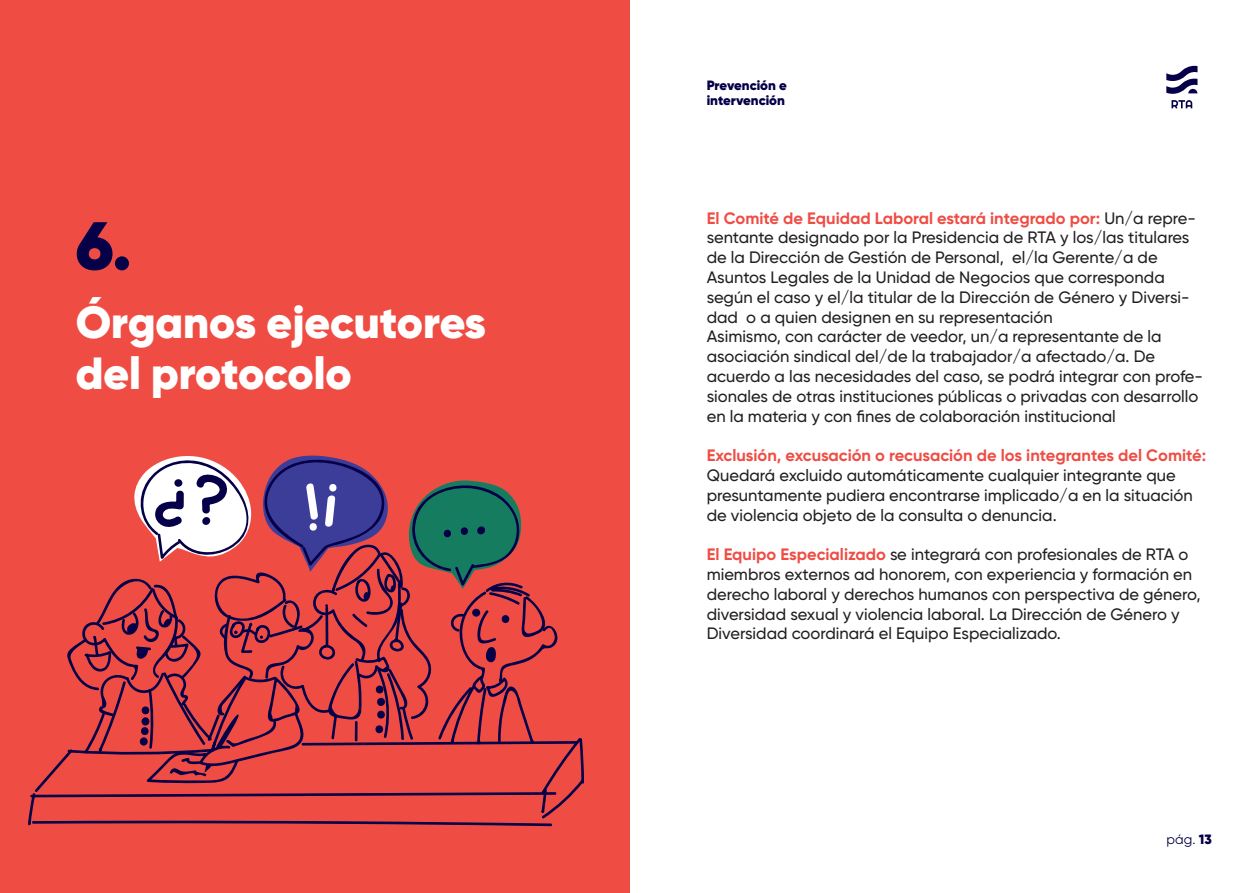
<style>
.page{position:relative;width:1255px;height:893px;background:#fff}
.page>*{position:absolute;margin:0;border:0;box-sizing:border-box;transform-origin:0 0}
.t1{font:900 67.5px "Gilroy";color:#050048}
.t2{font:900 45px/51px "Gilroy";color:#fff}
.t3{font:500 16.5px/19.8px "Gilroy";color:#231f20}
.t4{font:700 16.5px "Gilroy";color:#ef4d44}
.t5{font:900 13.5px/15px "Gilroy";color:#050048}
.t6{font:13.5px "Gilroy";color:#050048}
.s1{font-weight:700;color:#ef4d44}
.s2{font-weight:900}
</style>
<div class="page">
<div style="left:0;top:0;width:629px;height:893px;background:#ef4d44"></div>
<svg style="left:1166px;top:66px;width:31px;height:28px"></svg>
<svg style="left:1171px;top:100px;width:21px;height:8px"></svg>
<svg style="left:28px;top:455px;width:556px;height:371px"></svg>
<h1 class="t1" style="left:76px;top:203px;width:57px">6.</h1>
<h2 class="t2" style="left:76px;top:296px;width:411px">Órganos ejecutores del protocolo</h2>
<p class="t5" style="left:706px;top:77px;width:82px">Prevención e intervención</p>
<p class="t3" style="left:706px;top:208px;width:498px"><span class="s1">El Comité de Equidad Laboral estará integrado por:</span> Un/a repre&shy;sentante designado por la Presidencia de RTA y los/las titulares de la Dirección de Gestión de Personal, el/la Gerente/a de Asuntos Legales de la Unidad de Negocios que corresponda según el caso y el/la titular de la Dirección de Género y Diversi&shy;dad o a quien designen en su representación<br>Asimismo, con carácter de veedor, un/a representante de la asociación sindical del/de la trabajador/a afectado/a. De acuerdo a las necesidades del caso, se podrá integrar con profe&shy;sionales de otras instituciones públicas o privadas con desarrollo en la materia y con fines de colaboración institucional</p>
<p class="t4" style="left:706px;top:445px;width:501px">Exclusión, excusación o recusación de los integrantes del Comité:</p>
<p class="t3" style="left:706px;top:465px;width:487px">Quedará excluido automáticamente cualquier integrante que presuntamente pudiera encontrarse implicado/a en la situación de violencia objeto de la consulta o denuncia.</p>
<p class="t3" style="left:706px;top:544px;width:495px"><span class="s1">El Equipo Especializado</span> se integrará con profesionales de RTA o miembros externos ad honorem, con experiencia y formación en derecho laboral y derechos humanos con perspectiva de género, diversidad sexual y violencia laboral. La Dirección de Género y Diversidad coordinará el Equipo Especializado.</p>
<p class="t6" style="left:1166px;top:831px;width:47px">pág. <span class="s2">13</span></p>
</div>
